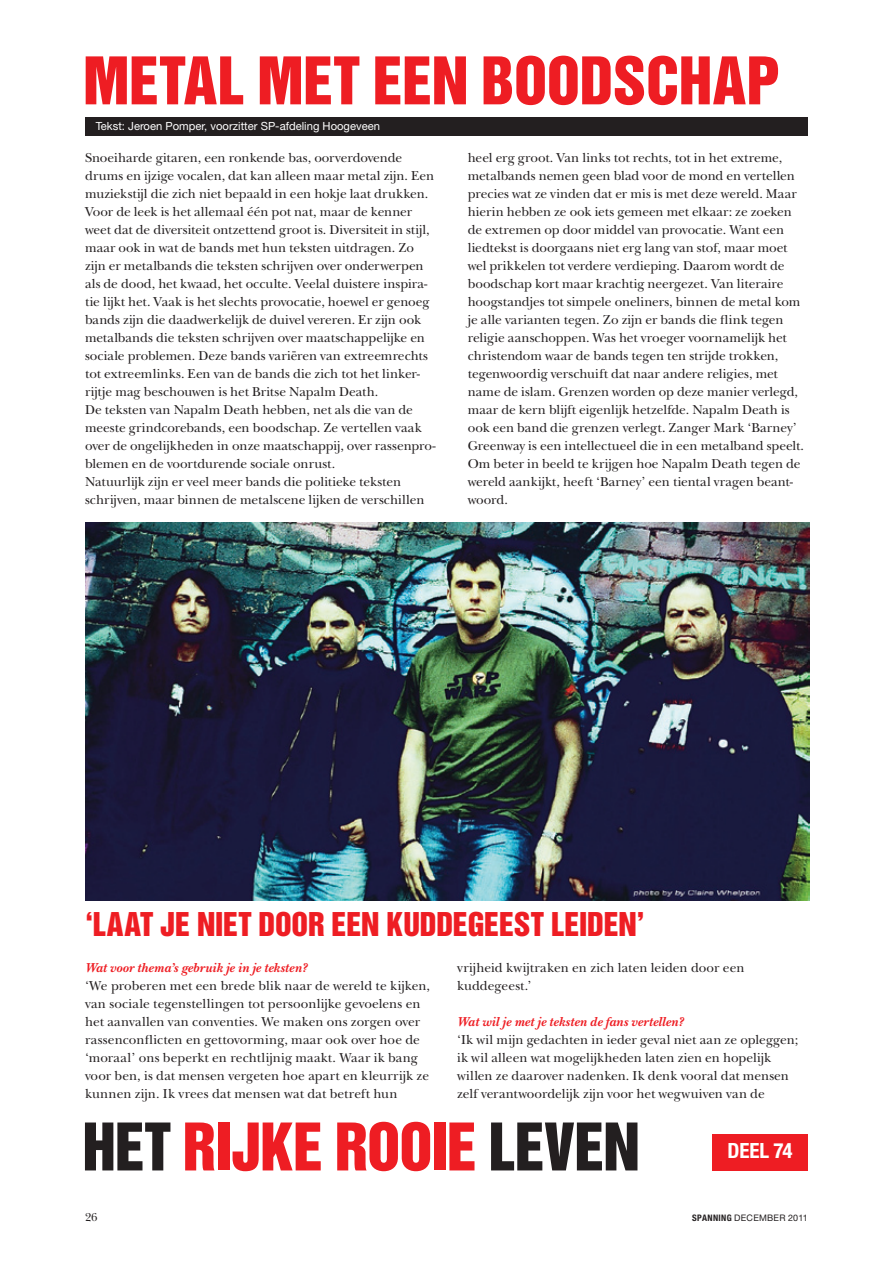
<style>
.page{position:relative;width:893px;height:1263px;background:#fff}
.page>*{position:absolute;margin:0;border:0;box-sizing:border-box;transform-origin:0 0}
.t1{font:60px "Helvetica Inserat LT Std";letter-spacing:-.01em;color:#ee1d23}
.t2{font:60px "Helvetica Inserat LT Std";color:#231f20}
.t3{font:30px "Helvetica Inserat LT Std";letter-spacing:-.005em;color:#ee1d23}
.t4{font:700 condensed 21px "Helvetica Neue LT Std";letter-spacing:-.005em;color:#fff}
.t5{font:13.5px/18px "New Baskerville Std";letter-spacing:-.005em;color:#231f20}
.t6{font:italic 700 13.5px "New Baskerville Std";letter-spacing:.015em;color:#ee1d23}
.t7{font:12px "New Baskerville Std";color:#231f20}
.t8{font:11.25px "Helvetica Neue LT Std";color:#fff}
.t9{font:9px "Helvetica Neue LT Std";letter-spacing:.025em;color:#231f20}
.s1{color:#231f20}
.s2{font-weight:700;font-stretch:condensed}
</style>
<div class="page">
<img style="left:85px;top:522px;width:724px;height:378px">
<div style="left:712px;top:1134px;width:96px;height:36px;background:#ee1d23"></div>
<div style="left:85px;top:117px;width:723px;height:18px;background:#231f20"></div>
<h1 class="t1" style="left:83px;top:45px;width:699px">METAL MET EEN BOODSCHAP</h1>
<p class="t8" style="left:96px;top:119px;width:286px">Tekst: Jeroen Pomper, voorzitter SP-afdeling Hoogeveen</p>
<p class="t5" style="left:85px;top:149px;width:352px">Snoeiharde gitaren, een ronkende bas, oorverdovende drums en ijzige vocalen, dat kan alleen maar metal zijn. Een muziekstijl die zich niet bepaald in een hokje laat drukken.<br>Voor de leek is het allemaal één pot nat, maar de kenner weet dat de diversiteit ontzettend groot is. Diversiteit in stijl, maar ook in wat de bands met hun teksten uitdragen. Zo zijn er metalbands die teksten schrijven over onderwerpen als de dood, het kwaad, het occulte. Veelal duistere inspira&shy;tie lijkt het. Vaak is het slechts provocatie, hoewel er genoeg bands zijn die daadwerkelijk de duivel vereren. Er zijn ook metalbands die teksten schrijven over maatschappelijke en sociale problemen. Deze bands variëren van extreemrechts tot extreemlinks. Een van de bands die zich tot het linker&shy;rijtje mag beschouwen is het Britse Napalm Death.<br>De teksten van Napalm Death hebben, net als die van de meeste grindcorebands, een boodschap. Ze vertellen vaak over de ongelijkheden in onze maatschappij, over rassenpro&shy;blemen en de voortdurende sociale onrust.<br>Natuurlijk zijn er veel meer bands die politieke teksten schrijven, maar binnen de metalscene lijken de verschillen</p>
<p class="t5" style="left:468px;top:149px;width:338px">heel erg groot. Van links tot rechts, tot in het extreme, metalbands nemen geen blad voor de mond en vertellen precies wat ze vinden dat er mis is met deze wereld. Maar hierin hebben ze ook iets gemeen met elkaar: ze zoeken de extremen op door middel van provocatie. Want een liedtekst is doorgaans niet erg lang van stof, maar moet wel prikkelen tot verdere verdieping. Daarom wordt de boodschap kort maar krachtig neergezet. Van literaire hoogstandjes tot simpele oneliners, binnen de metal kom je alle varianten tegen. Zo zijn er bands die flink tegen religie aanschoppen. Was het vroeger voornamelijk het christendom waar de bands tegen ten strijde trokken, tegenwoordig verschuift dat naar andere religies, met name de islam. Grenzen worden op deze manier verlegd, maar de kern blijft eigenlijk hetzelfde. Napalm Death is ook een band die grenzen verlegt. Zanger Mark ‘Barney’ Greenway is een intellectueel die in een metalband speelt.<br>Om beter in beeld te krijgen hoe Napalm Death tegen de wereld aankijkt, heeft ‘Barney’ een tiental vragen beant&shy;woord.</p>
<h2 class="t3" style="left:85px;top:906px;width:561px">‘LAAT JE NIET DOOR EEN KUDDEGEEST LEIDEN’</h2>
<p class="t6" style="left:85px;top:960px;width:223px">Wat voor thema’s gebruik je in je teksten?</p>
<p class="t5" style="left:85px;top:977px;width:346px">‘We proberen met een brede blik naar de wereld te kijken, van sociale tegenstellingen tot persoonlijke gevoelens en het aanvallen van conventies. We maken ons zorgen over rassenconflicten en gettovorming, maar ook over hoe de ‘moraal’ ons beperkt en rechtlijnig maakt. Waar ik bang voor ben, is dat mensen vergeten hoe apart en kleurrijk ze kunnen zijn. Ik vrees dat mensen wat dat betreft hun</p>
<p class="t5" style="left:457px;top:959px;width:289px">vrijheid kwijtraken en zich laten leiden door een kuddegeest.’</p>
<p class="t6" style="left:457px;top:1014px;width:228px">Wat wil je met je teksten de fans vertellen?</p>
<p class="t5" style="left:457px;top:1031px;width:343px">‘Ik wil mijn gedachten in ieder geval niet aan ze opleggen; ik wil alleen wat mogelijkheden laten zien en hopelijk willen ze daarover nadenken. Ik denk vooral dat mensen zelf verantwoordelijk zijn voor het wegwuiven van de</p>
<h1 class="t1" style="left:82px;top:1111px;width:281px"><span class="s1">HET</span> RIJKE ROOIE</h1>
<h1 class="t2" style="left:489px;top:1111px;width:31px">LEVEN</h1>
<h3 class="t4" style="left:727px;top:1138px;width:66px">Deel 74</h3>
<p class="t7" style="left:85px;top:1210px;width:14px">26</p>
<p class="t9" style="left:692px;top:1212px;width:117px"><span class="s2">SPANNING</span> december 2011</p>
</div>
